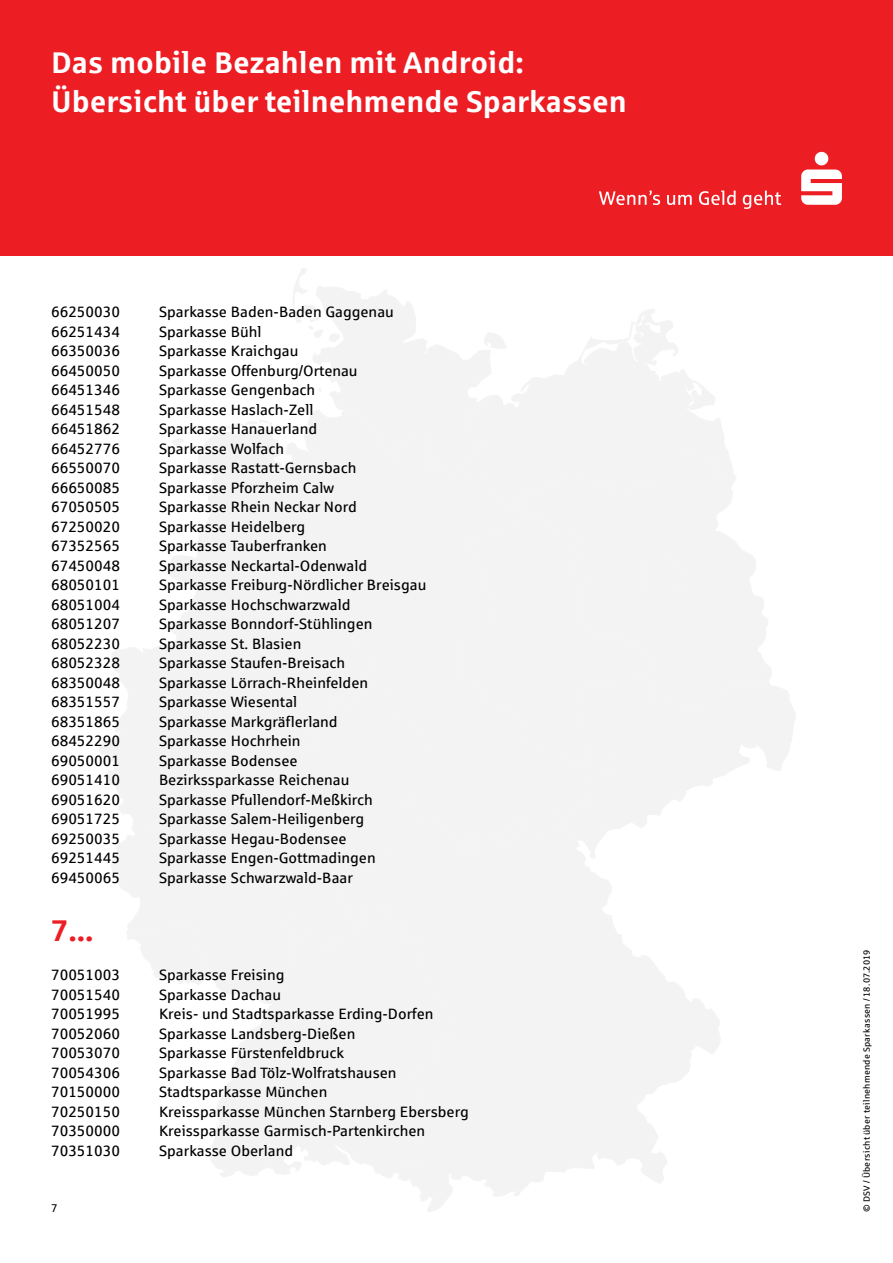
<style>
.page{position:relative;width:893px;height:1263px;background:#fff}
.page>*{position:absolute;margin:0;border:0;box-sizing:border-box;transform-origin:0 0}
.t1{font:700 30px/39px "Sparkasse Rg";color:#fff}
.t2{font:700 30px "Sparkasse Rg";color:#ed1d24}
.t3{font:15px "Sparkasse Rg";color:#000}
.t4{font:11.25px "Sparkasse Rg";color:#000}
.t5{font:9px "Sparkasse Rg";letter-spacing:.03em;color:#000}
</style>
<div class="page">
<div style="left:0;top:0;width:893px;height:255px;background:#ed1d24"></div>
<svg style="left:599px;top:191px;width:182px;height:17px"></svg>
<svg style="left:801px;top:152px;width:41px;height:53px"></svg>
<svg style="left:263px;top:268px;width:193px;height:141px"></svg>
<svg style="left:432px;top:686px;width:364px;height:128px"></svg>
<svg style="left:111px;top:836px;width:129px;height:149px"></svg>
<svg style="left:99px;top:644px;width:141px;height:192px"></svg>
<svg style="left:169px;top:409px;width:362px;height:317px"></svg>
<svg style="left:456px;top:309px;width:268px;height:195px"></svg>
<div style="left:240px;top:680px;width:192px;height:226px;background:#f3f3f3"></div>
<div style="left:393px;top:429px;width:44px;height:43px;background:#f3f3f3"></div>
<div style="left:303px;top:444px;width:37px;height:74px;background:#f3f3f3"></div>
<svg style="left:505px;top:443px;width:267px;height:268px"></svg>
<div style="left:641px;top:546px;width:50px;height:43px;background:#f3f3f3"></div>
<svg style="left:334px;top:814px;width:386px;height:382px"></svg>
<svg style="left:210px;top:906px;width:277px;height:306px"></svg>
<h1 class="t1" style="left:51px;top:42px;width:577px">Das mobile Bezahlen mit Android:<br>Übersicht über teilnehmende Sparkassen</h1>
<p class="t3" style="left:51px;top:303px;width:71px">66250030</p>
<p class="t3" style="left:159px;top:303px;width:236px">Sparkasse Baden-Baden Gaggenau</p>
<p class="t3" style="left:51px;top:322px;width:71px">66251434</p>
<p class="t3" style="left:159px;top:322px;width:104px">Sparkasse Bühl</p>
<p class="t3" style="left:51px;top:342px;width:71px">66350036</p>
<p class="t3" style="left:159px;top:342px;width:141px">Sparkasse Kraichgau</p>
<p class="t3" style="left:51px;top:361px;width:71px">66450050</p>
<p class="t3" style="left:159px;top:361px;width:200px">Sparkasse Offenburg/Ortenau</p>
<p class="t3" style="left:51px;top:381px;width:71px">66451346</p>
<p class="t3" style="left:159px;top:381px;width:158px">Sparkasse Gengenbach</p>
<p class="t3" style="left:51px;top:400px;width:71px">66451548</p>
<p class="t3" style="left:159px;top:400px;width:156px">Sparkasse Haslach-Zell</p>
<p class="t3" style="left:51px;top:420px;width:71px">66451862</p>
<p class="t3" style="left:159px;top:420px;width:160px">Sparkasse Hanauerland</p>
<p class="t3" style="left:51px;top:439px;width:71px">66452776</p>
<p class="t3" style="left:159px;top:439px;width:127px">Sparkasse Wolfach</p>
<p class="t3" style="left:51px;top:459px;width:71px">66550070</p>
<p class="t3" style="left:159px;top:459px;width:199px">Sparkasse Rastatt-Gernsbach</p>
<p class="t3" style="left:51px;top:478px;width:71px">66650085</p>
<p class="t3" style="left:159px;top:478px;width:176px">Sparkasse Pforzheim Calw</p>
<p class="t3" style="left:51px;top:498px;width:71px">67050505</p>
<p class="t3" style="left:159px;top:498px;width:199px">Sparkasse Rhein Neckar Nord</p>
<p class="t3" style="left:51px;top:517px;width:71px">67250020</p>
<p class="t3" style="left:159px;top:517px;width:148px">Sparkasse Heidelberg</p>
<p class="t3" style="left:51px;top:537px;width:71px">67352565</p>
<p class="t3" style="left:159px;top:537px;width:169px">Sparkasse Tauberfranken</p>
<p class="t3" style="left:51px;top:556px;width:71px">67450048</p>
<p class="t3" style="left:159px;top:556px;width:210px">Sparkasse Neckartal-Odenwald</p>
<p class="t3" style="left:51px;top:576px;width:71px">68050101</p>
<p class="t3" style="left:159px;top:576px;width:269px">Sparkasse Freiburg-Nördlicher Breisgau</p>
<p class="t3" style="left:51px;top:595px;width:71px">68051004</p>
<p class="t3" style="left:159px;top:595px;width:193px">Sparkasse Hochschwarzwald</p>
<p class="t3" style="left:51px;top:615px;width:71px">68051207</p>
<p class="t3" style="left:159px;top:615px;width:215px">Sparkasse Bonndorf-Stühlingen</p>
<p class="t3" style="left:51px;top:634px;width:71px">68052230</p>
<p class="t3" style="left:159px;top:634px;width:144px">Sparkasse St. Blasien</p>
<p class="t3" style="left:51px;top:654px;width:71px">68052328</p>
<p class="t3" style="left:159px;top:654px;width:188px">Sparkasse Staufen-Breisach</p>
<p class="t3" style="left:51px;top:673px;width:71px">68350048</p>
<p class="t3" style="left:159px;top:673px;width:211px">Sparkasse Lörrach-Rheinfelden</p>
<p class="t3" style="left:51px;top:693px;width:71px">68351557</p>
<p class="t3" style="left:159px;top:693px;width:140px">Sparkasse Wiesental</p>
<p class="t3" style="left:51px;top:712px;width:71px">68351865</p>
<p class="t3" style="left:159px;top:712px;width:180px">Sparkasse Markgräflerland</p>
<p class="t3" style="left:51px;top:732px;width:71px">68452290</p>
<p class="t3" style="left:159px;top:732px;width:143px">Sparkasse Hochrhein</p>
<p class="t3" style="left:51px;top:751px;width:71px">69050001</p>
<p class="t3" style="left:159px;top:751px;width:140px">Sparkasse Bodensee</p>
<p class="t3" style="left:51px;top:771px;width:71px">69051410</p>
<p class="t3" style="left:159px;top:771px;width:192px">Bezirkssparkasse Reichenau</p>
<p class="t3" style="left:51px;top:790px;width:71px">69051620</p>
<p class="t3" style="left:159px;top:790px;width:215px">Sparkasse Pfullendorf-Meßkirch</p>
<p class="t3" style="left:51px;top:810px;width:71px">69051725</p>
<p class="t3" style="left:159px;top:810px;width:207px">Sparkasse Salem-Heiligenberg</p>
<p class="t3" style="left:51px;top:829px;width:71px">69250035</p>
<p class="t3" style="left:159px;top:829px;width:189px">Sparkasse Hegau-Bodensee</p>
<p class="t3" style="left:51px;top:849px;width:71px">69251445</p>
<p class="t3" style="left:159px;top:849px;width:218px">Sparkasse Engen-Gottmadingen</p>
<p class="t3" style="left:51px;top:868px;width:71px">69450065</p>
<p class="t3" style="left:159px;top:868px;width:195px">Sparkasse Schwarzwald-Baar</p>
<h1 class="t2" style="left:51px;top:912px;width:44px">7...</h1>
<p class="t3" style="left:51px;top:966px;width:71px">70051003</p>
<p class="t3" style="left:159px;top:966px;width:127px">Sparkasse Freising</p>
<p class="t3" style="left:51px;top:985px;width:71px">70051540</p>
<p class="t3" style="left:159px;top:985px;width:123px">Sparkasse Dachau</p>
<p class="t3" style="left:51px;top:1005px;width:71px">70051995</p>
<p class="t3" style="left:159px;top:1005px;width:276px">Kreis- und Stadtsparkasse Erding-Dorfen</p>
<p class="t3" style="left:51px;top:1024px;width:71px">70052060</p>
<p class="t3" style="left:159px;top:1024px;width:198px">Sparkasse Landsberg-Dießen</p>
<p class="t3" style="left:51px;top:1044px;width:71px">70053070</p>
<p class="t3" style="left:159px;top:1044px;width:187px">Sparkasse Fürstenfeldbruck</p>
<p class="t3" style="left:51px;top:1063px;width:71px">70054306</p>
<p class="t3" style="left:159px;top:1063px;width:239px">Sparkasse Bad Tölz-Wolfratshausen</p>
<p class="t3" style="left:51px;top:1083px;width:71px">70150000</p>
<p class="t3" style="left:159px;top:1083px;width:170px">Stadtsparkasse München</p>
<p class="t3" style="left:51px;top:1102px;width:71px">70250150</p>
<p class="t3" style="left:159px;top:1102px;width:311px">Kreissparkasse München Starnberg Ebersberg</p>
<p class="t3" style="left:51px;top:1122px;width:71px">70350000</p>
<p class="t3" style="left:159px;top:1122px;width:268px">Kreissparkasse Garmisch-Partenkirchen</p>
<p class="t3" style="left:51px;top:1141px;width:71px">70351030</p>
<p class="t3" style="left:159px;top:1141px;width:136px">Sparkasse Oberland</p>
<p class="t4" style="left:51px;top:1201px;width:8px">7</p>
<p class="t5" style="left:861px;top:1212px;width:263px;rotate:-90deg">© DSV / Übersicht über teilnehmende Sparkassen / 18.07.2019</p>
</div>
